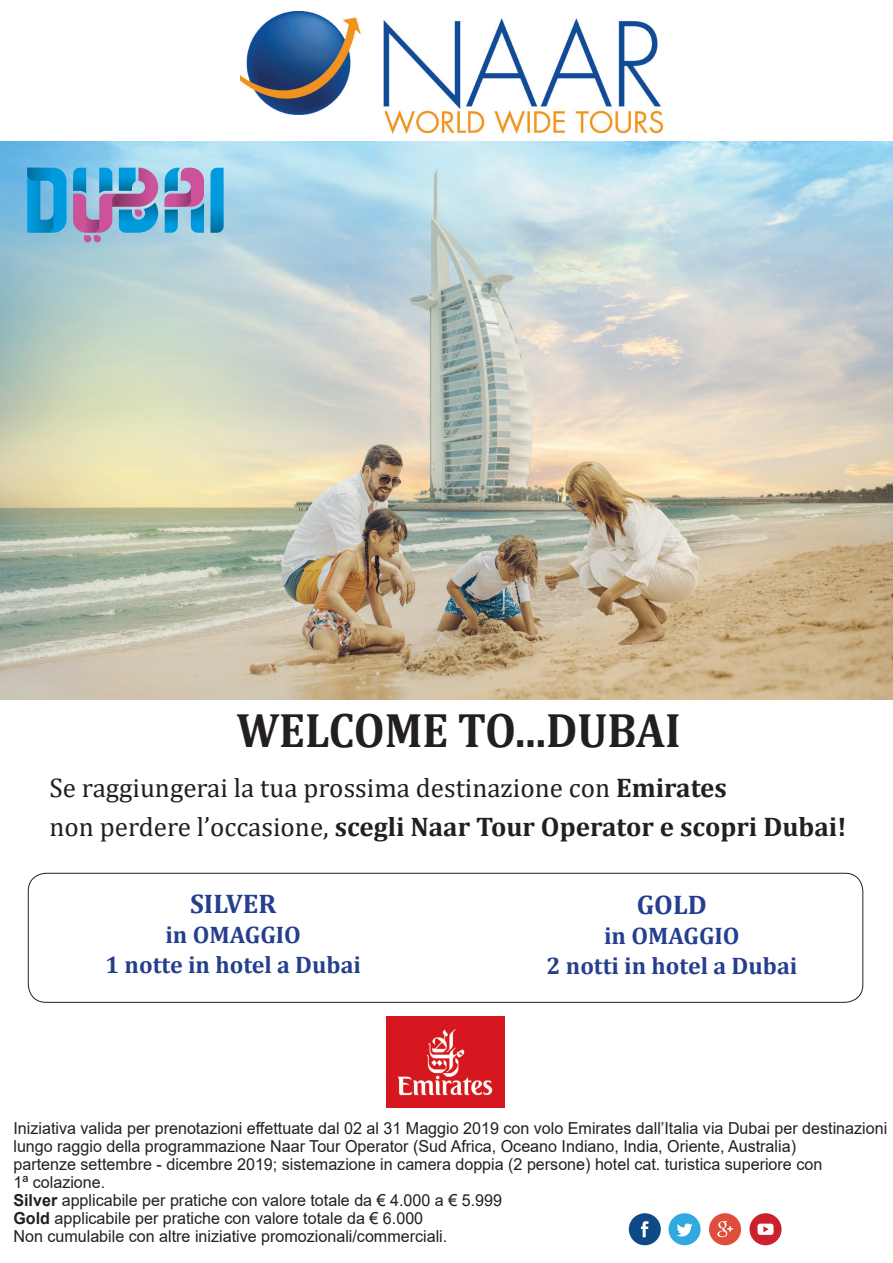
<style>
.page{position:relative;width:893px;height:1263px;background:#fff}
.page>*{position:absolute;margin:0;border:0;box-sizing:border-box;transform-origin:0 0}
.t1{font:700 48.6px "Cambria";color:#231f20;scale:.92 1}
.t2{font:27px/39px "Cambria";color:#231f20}
.t3{font:700 27px "Cambria";color:#253f8e}
.t4{font:700 24px/30px "Cambria";color:#253f8e;text-align:center}
.t5{font:16.5px/18px "Arial";color:#231f20}
.s1{font-weight:700}
</style>
<div class="page">
<img style="left:240px;top:12px;width:422px;height:122px">
<div style="left:629px;top:1213px;width:32px;height:32px;background:#0f4a87;border-radius:50%"></div>
<svg style="left:641px;top:1221px;width:8px;height:16px"></svg>
<div style="left:668px;top:1213px;width:33px;height:32px;background:#31a9e0;border-radius:50%"></div>
<svg style="left:677px;top:1223px;width:16px;height:13px"></svg>
<div style="left:709px;top:1213px;width:32px;height:32px;background:#de4e3a;border-radius:50%"></div>
<svg style="left:717px;top:1221px;width:16px;height:16px"></svg>
<div style="left:749px;top:1213px;width:32px;height:32px;background:#cd202d;border-radius:50%"></div>
<svg style="left:757px;top:1223px;width:16px;height:12px"></svg>
<img style="left:0;top:141px;width:893px;height:558px">
<img style="left:387px;top:1016px;width:118px;height:91px">
<div style="left:28px;top:873px;width:835px;height:130px;border:1px solid #231f20;border-radius:18px"></div>
<svg style="left:165px;top:168px;width:39px;height:65px;background:#798cbe"></svg>
<svg style="left:211px;top:168px;width:13px;height:65px"></svg>
<svg style="left:73px;top:168px;width:85px;height:74px;background:#7f92c1"></svg>
<svg style="left:27px;top:168px;width:40px;height:65px;background:#1d9cd6"></svg>
<h1 class="t1" style="left:236px;top:696px;width:484px">WELCOME TO...DUBAI</h1>
<h2 class="t2" style="left:49px;top:768px;width:798px">Se raggiungerai la tua prossima destinazione con <span class="s1">Emirates<br></span>non perdere l’occasione, <span class="s1">scegli Naar Tour Operator e scopri Dubai!</span></h2>
<h2 class="t3" style="left:190px;top:884px;width:88px">SILVER</h2>
<h3 class="t4" style="left:105px;top:918px;width:257px">in OMAGGIO<br>1 notte in hotel a Dubai</h3>
<h2 class="t3" style="left:637px;top:886px;width:72px">GOLD</h2>
<h3 class="t4" style="left:546px;top:920px;width:253px">in OMAGGIO<br>2 notti in hotel a Dubai</h3>
<p class="t5" style="left:13px;top:1119px;width:875px">Iniziativa valida per prenotazioni effettuate dal 02 al 31 Maggio 2019 con volo Emirates dall’Italia via Dubai per destinazioni lungo raggio della programmazione Naar Tour Operator (Sud Africa, Oceano Indiano, India, Oriente, Australia)<br>partenze settembre - dicembre 2019; sistemazione in camera doppia (2 persone) hotel cat. turistica superiore con<br>1ª colazione.<br><span class="s1">Silver</span> applicabile per pratiche con valore totale da € 4.000 a € 5.999<br><span class="s1">Gold</span> applicabile per pratiche con valore totale da € 6.000<br>Non cumulabile con altre iniziative promozionali/commerciali.</p>
</div>
